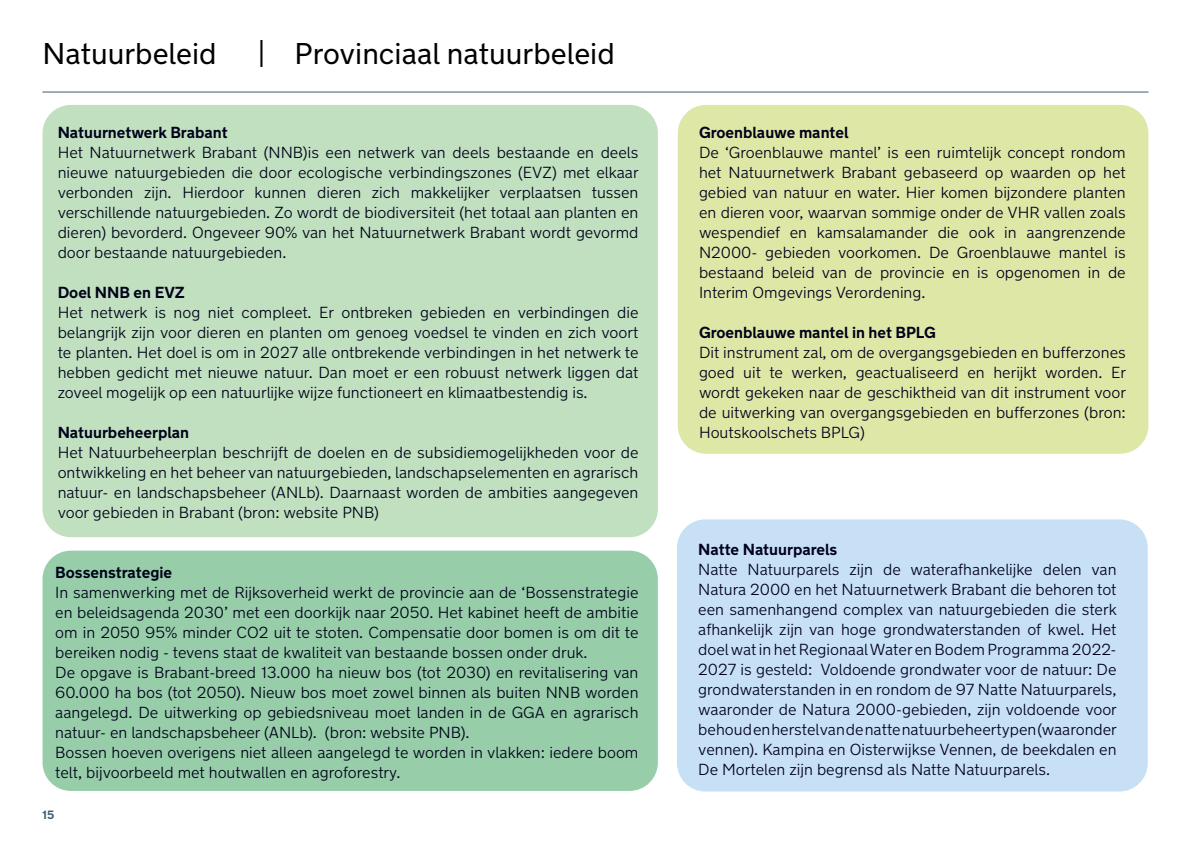
<style>
.page{position:relative;width:1191px;height:842px;background:#fff}
.page>*{position:absolute;margin:0;border:0;box-sizing:border-box;transform-origin:0 0}
.t1{font:30px "New Transport";color:#000}
.t2{font:300 16px/20px "New Transport";color:#00011a;text-align:justify}
.t3{font:700 16px "New Transport";color:#00011a}
.t4{font:700 12px "New Transport";color:#3d5d6f}
</style>
<div class="page">
<hr style="left:42px;top:92px;width:1106px;height:1px;background:#3d5d6f">
<div style="left:677px;top:105px;width:471px;height:349px;background:#dfe7a7;border-radius:28px"></div>
<div style="left:677px;top:519px;width:470px;height:272px;background:#c7e0f5;border-radius:28px"></div>
<div style="left:43px;top:105px;width:615px;height:432px;background:#c0e0bf;border-radius:28px"></div>
<div style="left:43px;top:551px;width:615px;height:240px;background:#97cda8;border-radius:28px"></div>
<h1 class="t1" style="left:43px;top:35px;width:176px">Natuurbeleid</h1>
<h1 class="t1" style="left:259px;top:35px;width:358px">| Provinciaal natuurbeleid</h1>
<p class="t3" style="left:58px;top:122px;width:172px">Natuurnetwerk Brabant</p>
<p class="t2" style="left:58px;top:142px;width:582px">Het Natuurnetwerk Brabant (NNB)is een netwerk van deels bestaande en deels nieuwe natuurgebieden die door ecologische verbindingszones (EVZ) met elkaar verbonden zijn. Hierdoor kunnen dieren zich makkelijker verplaatsen tussen verschillende natuurgebieden. Zo wordt de biodiversiteit (het totaal aan planten en dieren) bevorderd. Ongeveer 90% van het Natuurnetwerk Brabant wordt gevormd door bestaande natuurgebieden.</p>
<p class="t3" style="left:58px;top:282px;width:129px">Doel NNB en EVZ</p>
<p class="t2" style="left:58px;top:302px;width:582px">Het netwerk is nog niet compleet. Er ontbreken gebieden en verbindingen die belangrijk zijn voor dieren en planten om genoeg voedsel te vinden en zich voort te planten. Het doel is om in 2027 alle ontbrekende verbindingen in het netwerk te hebben gedicht met nieuwe natuur. Dan moet er een robuust netwerk liggen dat zoveel mogelijk op een natuurlijke wijze functioneert en klimaatbestendig is.</p>
<p class="t3" style="left:58px;top:422px;width:133px">Natuurbeheerplan</p>
<p class="t2" style="left:58px;top:442px;width:582px">Het Natuurbeheerplan beschrijft de doelen en de subsidiemogelijkheden voor de ontwikkeling en het beheer van natuurgebieden, landschapselementen en agrarisch natuur- en landschapsbeheer (ANLb). Daarnaast worden de ambities aangegeven voor gebieden in Brabant (bron: website PNB)</p>
<p class="t3" style="left:55px;top:562px;width:118px">Bossenstrategie</p>
<p class="t2" style="left:55px;top:582px;width:585px;text-align:left">In samenwerking met de Rijksoverheid werkt de provincie aan de ‘Bossenstrategie en beleidsagenda 2030’ met een doorkijk naar 2050. Het kabinet heeft de ambitie om in 2050 95% minder CO2 uit te stoten. Compensatie door bomen is om dit te bereiken nodig - tevens staat de kwaliteit van bestaande bossen onder druk.<br>De opgave is Brabant-breed 13.000 ha nieuw bos (tot 2030) en revitalisering van 60.000 ha bos (tot 2050). Nieuw bos moet zowel binnen als buiten NNB worden aangelegd. De uitwerking op gebiedsniveau moet landen in de GGA en agrarisch natuur- en landschapsbeheer (ANLb). (bron: website PNB).<br>Bossen hoeven overigens niet alleen aangelegd te worden in vlakken: iedere boom telt, bijvoorbeeld met houtwallen en agroforestry.</p>
<p class="t4" style="left:43px;top:807px;width:13px">15</p>
<p class="t3" style="left:699px;top:122px;width:151px">Groenblauwe mantel</p>
<p class="t2" style="left:699px;top:142px;width:428px">De ‘Groenblauwe mantel’ is een ruimtelijk concept rondom het Natuurnetwerk Brabant gebaseerd op waarden op het gebied van natuur en water. Hier komen bijzondere planten en dieren voor, waarvan sommige onder de VHR vallen zoals wespendief en kamsalamander die ook in aangrenzende N2000- gebieden voorkomen. De Groenblauwe mantel is bestaand beleid van de provincie en is opgenomen in de Interim Omgevings Verordening.</p>
<p class="t3" style="left:699px;top:322px;width:238px">Groenblauwe mantel in het BPLG</p>
<p class="t2" style="left:699px;top:342px;width:428px">Dit instrument zal, om de overgangsgebieden en bufferzones goed uit te werken, geactualiseerd en herijkt worden. Er wordt gekeken naar de geschiktheid van dit instrument voor de uitwerking van overgangsgebieden en bufferzones (bron:<br>Houtskoolschets BPLG)</p>
<p class="t3" style="left:698px;top:539px;width:141px">Natte Natuurparels</p>
<p class="t2" style="left:698px;top:559px;width:420px">Natte Natuurparels zijn de waterafhankelijke delen van Natura 2000 en het Natuurnetwerk Brabant die behoren tot een samenhangend complex van natuurgebieden die sterk afhankelijk zijn van hoge grondwaterstanden of kwel. Het doel wat in het Regionaal Water en Bodem Programma 2022- 2027 is gesteld: Voldoende grondwater voor de natuur: De grondwaterstanden in en rondom de 97 Natte Natuurparels, waaronder de Natura 2000-gebieden, zijn voldoende voor behoud en herstel van de natte natuurbeheertypen (waaronder vennen). Kampina en Oisterwijkse Vennen, de beekdalen en De Mortelen zijn begrensd als Natte Natuurparels.</p>
</div>
